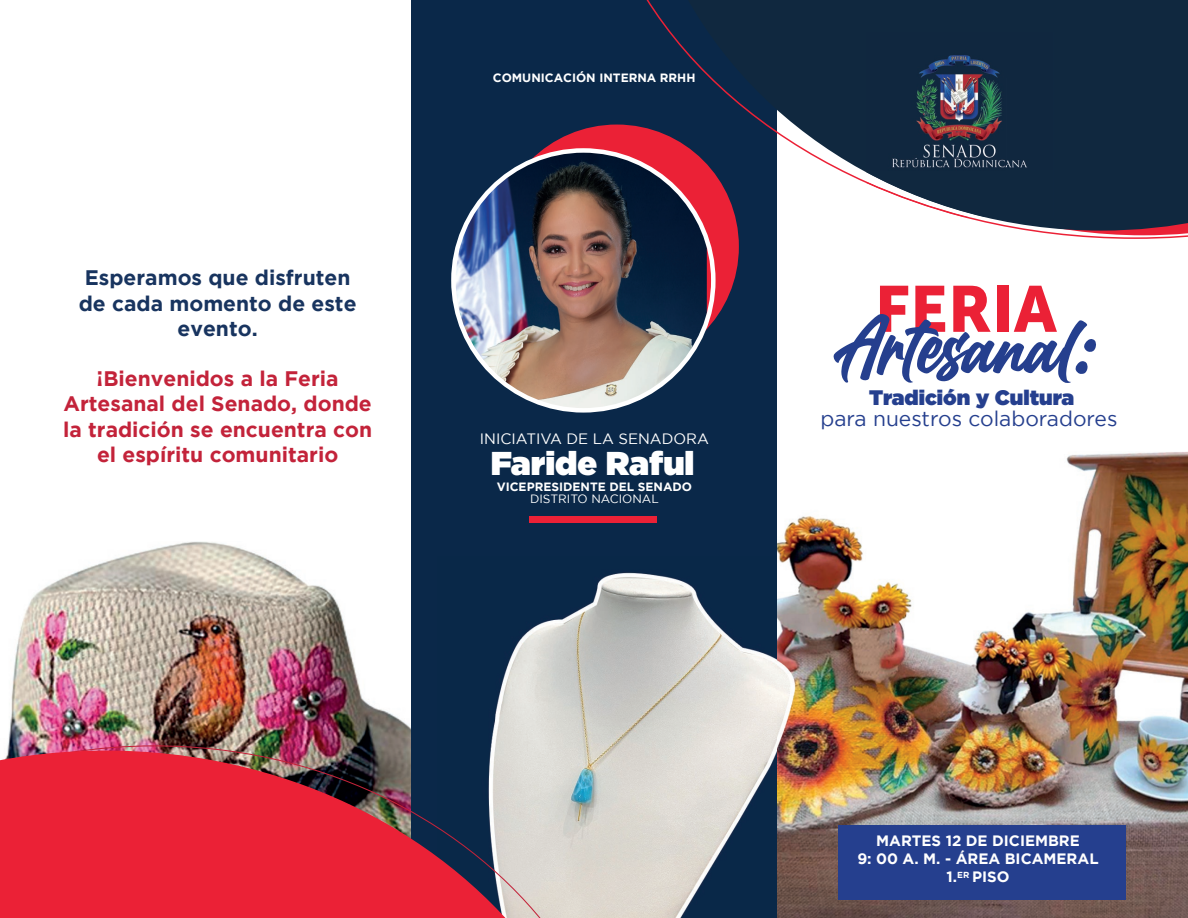
<style>
.page{position:relative;width:1188px;height:918px;background:#fff}
.page>*{position:absolute;margin:0;border:0;box-sizing:border-box;transform-origin:0 0}
.t1{font:82.5px "Billion Dreams";color:#253f8e}
.t2{font:64.5px "Museo Sans 900";color:#eb2136}
.t3{font:900 33px "Gotham";color:#fff}
.t4{font:700 21px/25.2px "Gotham";color:#c3233a;text-align:center}
.t5{font:700 21px/25.2px "Gotham";color:#18345f;text-align:center}
.t6{font:21px "Gotham";color:#253f8e}
.t7{font:900 21px "Gotham";color:#253f8e}
.t8{font:700 15px/18px "Gotham";color:#fff;text-align:center}
.t9{font:15px "Gotham";color:#fff}
.t10{font:700 12px "Gotham";color:#fff}
.t11{font:12px "Gotham";color:#fff}
</style>
<div class="page">
<img style="left:777px;top:452px;width:411px;height:466px">
<div style="left:838px;top:825px;width:287px;height:74px;background:#253f8e"></div>
<img style="left:8px;top:541px;width:403px;height:204px">
<div style="left:411px;top:0;width:366px;height:918px;background:#0a2849"></div>
<svg style="left:637px;top:0;width:551px;height:239px"></svg>
<svg style="left:680px;top:0;width:508px;height:231px;fill:#10283f"></svg>
<img style="left:866px;top:33px;width:188px;height:184px">
<div style="left:495px;top:125px;width:244px;height:244px;background:#eb2136;border-radius:50%"></div>
<img style="left:453px;top:150px;width:254px;height:258px">
<div style="left:529px;top:516px;width:127px;height:6px;background:#eb2136"></div>
<img style="left:491px;top:556px;width:325px;height:362px">
<img style="left:7px;top:745px;width:538px;height:173px">
<svg style="left:0;top:751px;width:529px;height:167px;fill:#eb2136"></svg>
<p class="t5" style="left:79px;top:265px;width:279px">Esperamos que disfruten de cada momento de este evento.</p>
<p class="t4" style="left:63px;top:366px;width:311px">¡Bienvenidos a la Feria<br>Artesanal del Senado, donde la tradición se encuentra con el espíritu comunitario</p>
<p class="t10" style="left:493px;top:71px;width:204px">COMUNICACIÓN INTERNA RRHH</p>
<p class="t9" style="left:480px;top:431px;width:231px">INICIATIVA DE LA SENADORA</p>
<p class="t10" style="left:497px;top:480px;width:197px">VICEPRESIDENTE DEL SENADO</p>
<p class="t11" style="left:530px;top:492px;width:130px">DISTRITO NACIONAL</p>
<h3 class="t3" style="left:491px;top:444px;width:205px">Faride Raful</h3>
<h2 class="t2" style="left:875px;top:273px;width:184px">FERIA</h2>
<h1 class="t1" style="left:835px;top:288px;width:265px">Artesanal:</h1>
<p class="t7" style="left:869px;top:385px;width:206px">Tradición y Cultura</p>
<p class="t6" style="left:821px;top:407px;width:298px">para nuestros colaboradores</p>
<p class="t8" style="left:857px;top:832px;width:243px">MARTES 12 DE DICIEMBRE<br>9: 00 A. M. - ÁREA BICAMERAL<br>1.<sup>ER</sup> PISO</p>
</div>
